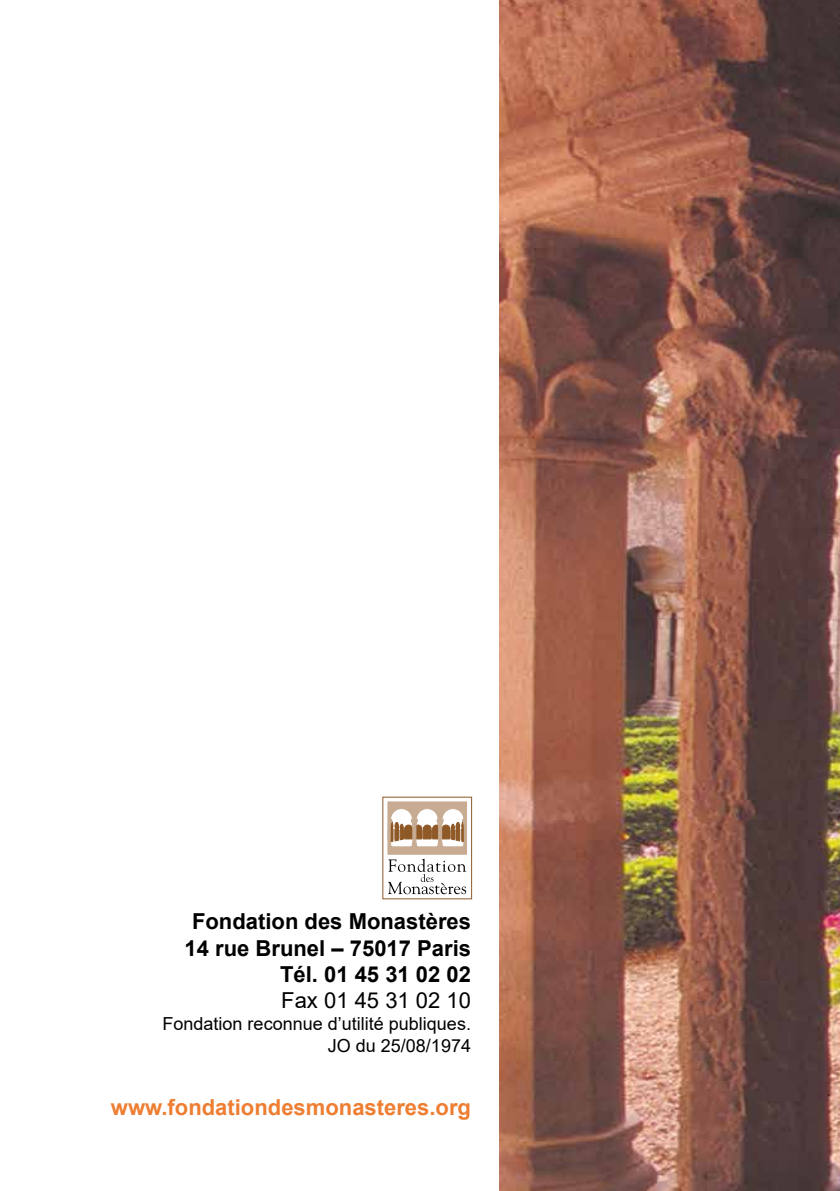
<style>
.page{position:relative;width:840px;height:1191px;background:#fff}
.page>*{position:absolute;margin:0;border:0;box-sizing:border-box;transform-origin:0 0}
.t1{font:700 22px/26.4px "Arial";color:#000;text-align:right}
.t2{font:700 22px "Arial";color:#ee7e32}
.t3{font:22px "Arial";color:#000}
.t4{font:18px/21.6px "Arial";color:#000;text-align:right}
</style>
<div class="page">
<svg style="left:387px;top:802px;width:79px;height:92px"></svg>
<img style="left:499px;top:0;width:340px;height:1191px">
<p class="t1" style="left:184px;top:908px;width:288px">Fondation des Monastères<br>14 rue Brunel – 75017 Paris<br>Tél. 01 45 31 02 02</p>
<p class="t3" style="left:281px;top:985px;width:191px">Fax 01 45 31 02 10</p>
<p class="t4" style="left:162px;top:1012px;width:310px">Fondation reconnue d’utilité publiques.<br>JO du 25/08/1974</p>
<p class="t2" style="left:111px;top:1092px;width:361px">www.fondationdesmonasteres.org</p>
</div>
